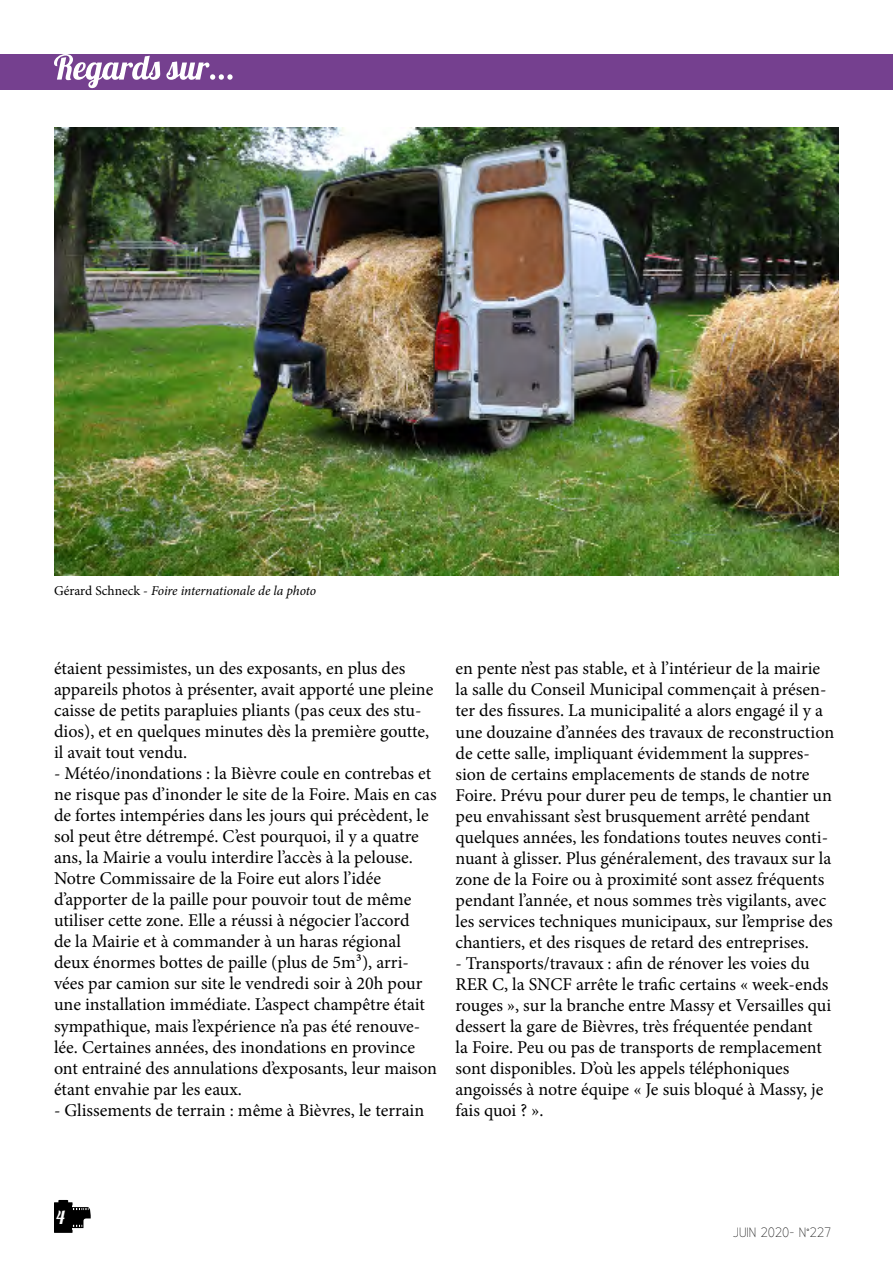
<style>
.page{position:relative;width:893px;height:1263px;background:#fff}
.page>*{position:absolute;margin:0;border:0;box-sizing:border-box;transform-origin:0 0}
.t1{font:18px/21px "Minion Pro";color:#000}
.t2{font:18px "Lobster 1.4";color:#fff}
.t3{font:italic 13.5px "Minion Pro";letter-spacing:-.01em;color:#000}
.t4{font:300 13.5px "Existence";color:#000}
.s1{font-style:normal}
</style>
<div class="page">
<svg style="left:58px;top:1200px;width:33px;height:28px"></svg>
<div style="left:54px;top:1205px;width:18px;height:25px;background:#000"></div>
<hr style="left:54px;top:1202px;width:19px;height:3px;background:#000">
<svg style="left:54px;top:1229px;width:19px;height:4px"></svg>
<div style="left:0;top:54px;width:893px;height:36px;background:#75408f"></div>
<svg style="left:54px;top:54px;width:179px;height:34px"></svg>
<img style="left:54px;top:128px;width:785px;height:447px">
<p class="t3" style="left:54px;top:581px;width:264px"><span class="s1">Gérard Schneck -</span> Foire internationale de la photo</p>
<p class="t1" style="left:54px;top:658px;width:381px">étaient pessimistes, un des exposants, en plus des appareils photos à présenter, avait apporté une pleine caisse de petits parapluies pliants (pas ceux des stu&shy;dios), et en quelques minutes dès la première goutte, il avait tout vendu.</p>
<p class="t1" style="left:54px;top:763px;width:385px">- Météo/inondations : la Bièvre coule en contrebas et ne risque pas d’inonder le site de la Foire. Mais en cas de fortes intempéries dans les jours qui précèdent, le sol peut être détrempé. C’est pourquoi, il y a quatre ans, la Mairie a voulu interdire l’accès à la pelouse.<br>Notre Commissaire de la Foire eut alors l’idée d’apporter de la paille pour pouvoir tout de même utiliser cette zone. Elle a réussi à négocier l’accord<br>de la Mairie et à commander à un haras régional deux énormes bottes de paille (plus de 5m³), arri&shy;vées par camion sur site le vendredi soir à 20h pour une installation immédiate. L’aspect champêtre était sympathique, mais l’expérience n’a pas été renouve&shy;lée. Certaines années, des inondations en province ont entrainé des annulations d’exposants, leur maison étant envahie par les eaux.</p>
<p class="t1" style="left:54px;top:1099px;width:372px">- Glissements de terrain : même à Bièvres, le terrain</p>
<p class="t1" style="left:455px;top:658px;width:380px">en pente n’est pas stable, et à l’intérieur de la mairie la salle du Conseil Municipal commençait à présen&shy;ter des fissures. La municipalité a alors engagé il y a une douzaine d’années des travaux de reconstruction de cette salle, impliquant évidemment la suppres&shy;sion de certains emplacements de stands de notre Foire. Prévu pour durer peu de temps, le chantier un peu envahissant s’est brusquement arrêté pendant quelques années, les fondations toutes neuves conti&shy;nuant à glisser. Plus généralement, des travaux sur la zone de la Foire ou à proximité sont assez fréquents pendant l’année, et nous sommes très vigilants, avec les services techniques municipaux, sur l’emprise des chantiers, et des risques de retard des entreprises.</p>
<p class="t1" style="left:455px;top:952px;width:377px">- Transports/travaux : afin de rénover les voies du RER C, la SNCF arrête le trafic certains « week-ends rouges », sur la branche entre Massy et Versailles qui dessert la gare de Bièvres, très fréquentée pendant<br>la Foire. Peu ou pas de transports de remplacement sont disponibles. D’où les appels téléphoniques angoissés à notre équipe « Je suis bloqué à Massy, je fais quoi ? ».</p>
<p class="t2" style="left:56px;top:1206px;width:10px">4</p>
<p class="t4" style="left:733px;top:1224px;width:100px">JUIN 2020- N°227</p>
</div>
